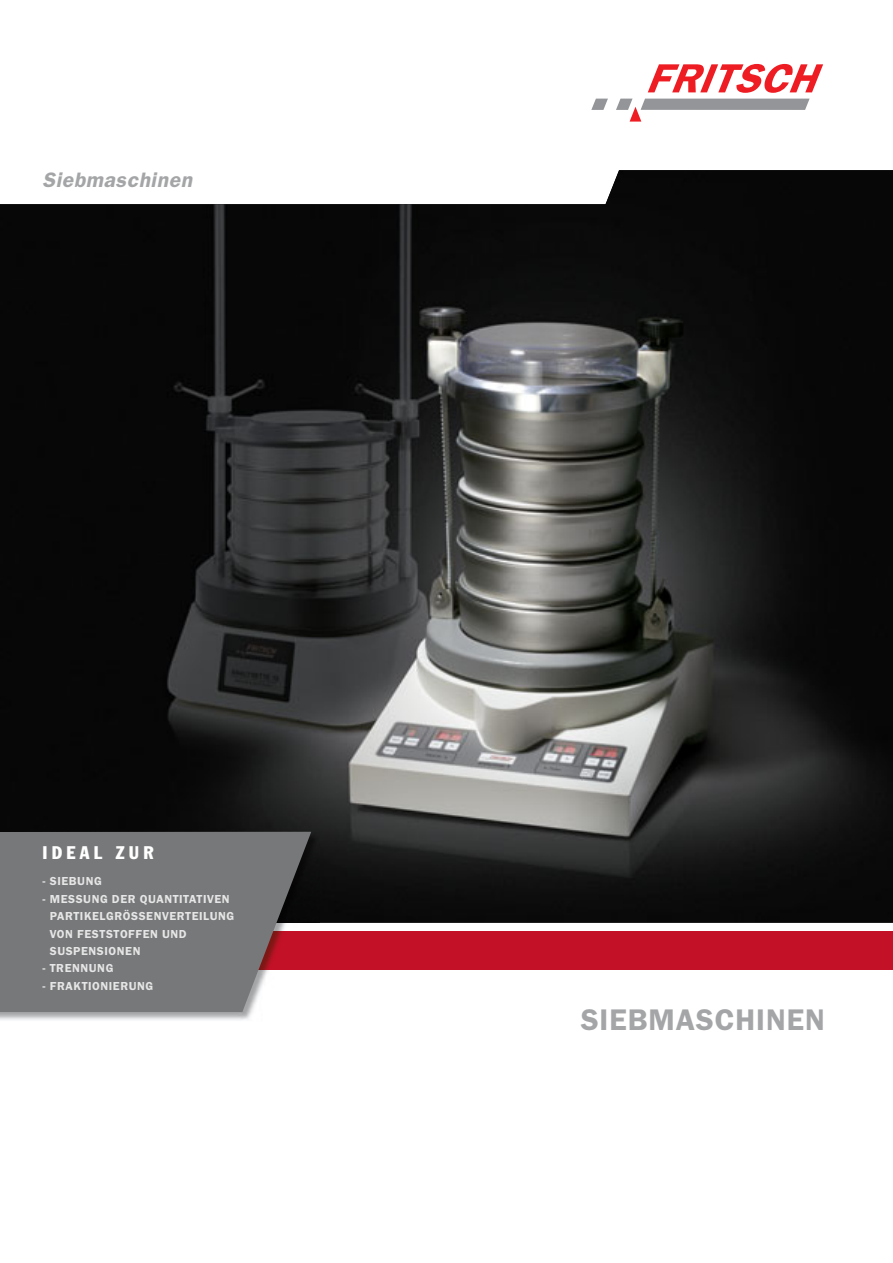
<style>
.page{position:relative;width:893px;height:1263px;background:#fff}
.page>*{position:absolute;margin:0;border:0;box-sizing:border-box;transform-origin:0 0}
.t1{font:600 30px "Franklin Gothic";letter-spacing:.03em;color:#a4a5a7}
.t2{font:italic 600 21px "Franklin Gothic";letter-spacing:.03em;color:#a4a5a7}
.t3{font:condensed 18px "Franklin Gothic";letter-spacing:.24em;color:#fff}
.t4{font:12px/17.4px "Franklin Got URWT Dem";letter-spacing:.05em;color:#e6e6e7}
</style>
<div class="page">
<div style="left:0;top:931px;width:893px;height:39px;background:#c31128"></div>
<img style="left:0;top:170px;width:893px;height:753px">
<svg style="left:648px;top:64px;width:175px;height:29px"></svg>
<svg style="left:591px;top:99px;width:17px;height:11px"></svg>
<svg style="left:616px;top:99px;width:193px;height:23px"></svg>
<img style="left:0;top:1012px;width:252px;height:8px">
<img style="left:0;top:831px;width:320px;height:92px">
<svg style="left:0;top:832px;width:311px;height:180px;background:#7c7779"></svg>
<h2 class="t2" style="left:42px;top:173px;width:151px">Siebmaschinen</h2>
<h3 class="t3" style="left:42px;top:847px;width:113px">IDEAL ZUR</h3>
<p class="t4" style="left:42px;top:873px;width:61px">- SIEBUNG</p>
<p class="t4" style="left:50px;top:891px;width:186px;text-indent:-7px">- MESSUNG DER QUANTITATIVEN<br>PARTIKELGRÖSSENVERTEILUNG<br>VON FESTSTOFFEN UND<br>SUSPENSIONEN</p>
<p class="t4" style="left:42px;top:961px;width:72px">- TRENNUNG</p>
<p class="t4" style="left:42px;top:978px;width:112px">- FRAKTIONIERUNG</p>
<h1 class="t1" style="left:581px;top:1009px;width:246px">SIEBMASCHINEN</h1>
</div>
